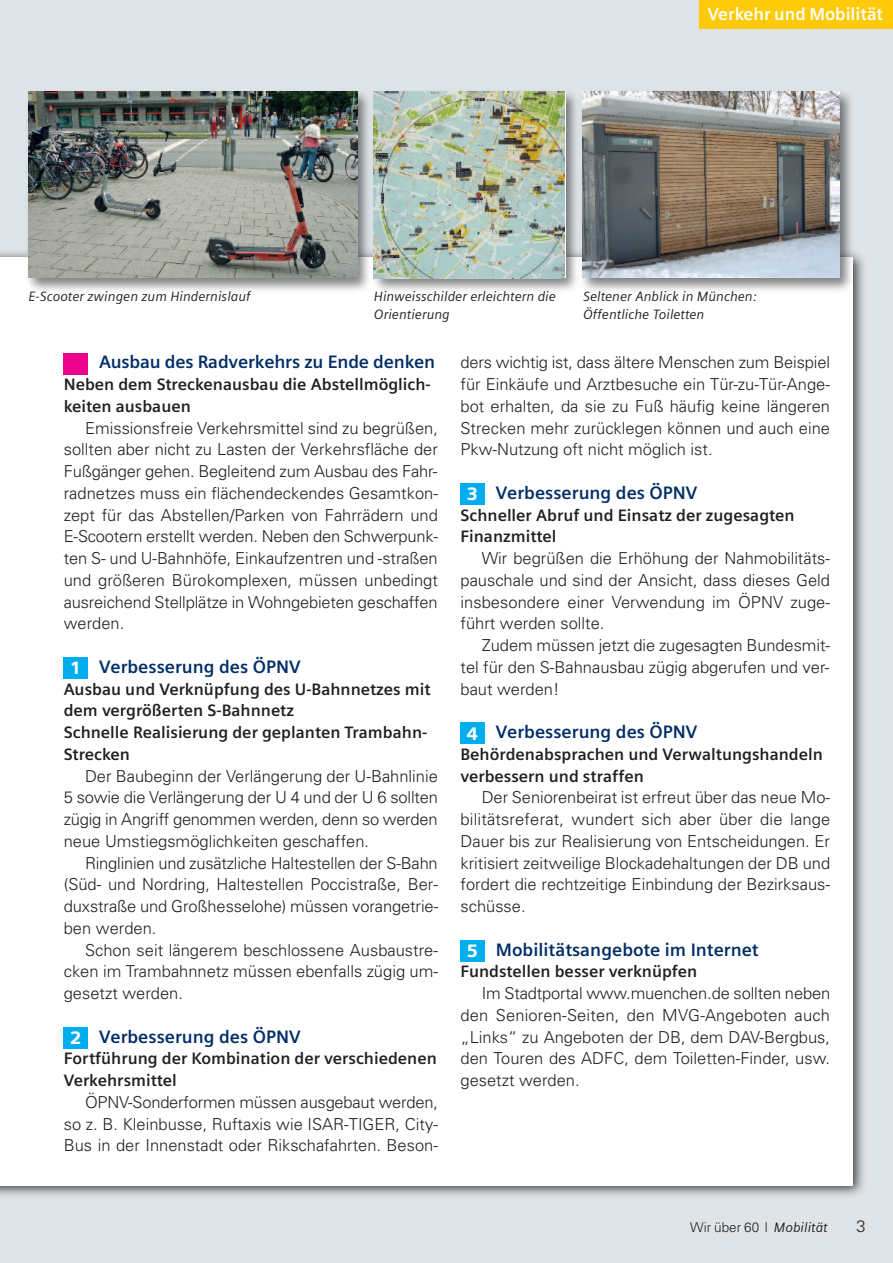
<style>
.page{position:relative;width:893px;height:1263px;background:#dfe4e8}
.page>*{position:absolute;margin:0;border:0;box-sizing:border-box;transform-origin:0 0}
.t1{font:700 18px "Siemens Sans";color:#002d66}
.t2{font:900 18px "Siemens Sans";color:#fff}
.t3{font:700 17.4px "Siemens Sans";color:#fff}
.t4{font:300 16.5px/21.8px "Univers";color:#231f20;text-align:justify}
.t5{font:700 16.5px/21.8px "Siemens Sans";color:#231f20}
.t6{font:italic 13.5px/17.2px "Siemens Sans";color:#231f20}
.t7{font:300 13.5px "Univers";color:#231f20}
.s1{font-family:"Siemens Sans";font-weight:400;font-style:italic}
</style>
<div class="page">
<img style="left:0;top:252px;width:864px;height:944px">
<div style="left:0;top:257px;width:853px;height:928px;background:#fff"></div>
<div style="left:699px;top:0;width:194px;height:28px;background:#feca0a"></div>
<div style="left:64px;top:658px;width:24px;height:21px;background:#00aeef"></div>
<div style="left:64px;top:1027px;width:24px;height:22px;background:#00aeef"></div>
<div style="left:64px;top:353px;width:24px;height:21px;background:#ed028c"></div>
<div style="left:460px;top:484px;width:24px;height:21px;background:#00aeef"></div>
<div style="left:460px;top:723px;width:24px;height:21px;background:#00aeef"></div>
<div style="left:460px;top:940px;width:24px;height:22px;background:#00aeef"></div>
<img style="left:21px;top:91px;width:346px;height:200px">
<img style="left:28px;top:91px;width:329px;height:187px">
<img style="left:367px;top:91px;width:208px;height:200px">
<img style="left:374px;top:92px;width:191px;height:186px">
<img style="left:575px;top:91px;width:283px;height:207px">
<img style="left:582px;top:91px;width:257px;height:187px">
<p class="t3" style="left:708px;top:4px;width:177px">Verkehr und Mobilität</p>
<p class="t6" style="left:28px;top:288px;width:224px">E-Scooter zwingen zum Hindernislauf</p>
<p class="t6" style="left:374px;top:288px;width:183px">Hinweisschilder erleichtern die<br>Orientierung</p>
<p class="t6" style="left:583px;top:288px;width:175px">Seltener Anblick in München:<br>Öffentliche Toiletten</p>
<p class="t1" style="left:99px;top:352px;width:338px">Ausbau des Radverkehrs zu Ende denken</p>
<p class="t5" style="left:64px;top:373px;width:368px">Neben dem Streckenausbau die Abstellmöglich&shy;keiten ausbauen</p>
<p class="t4" style="left:64px;top:418px;width:376px;text-indent:21px">Emissionsfreie Verkehrsmittel sind zu begrüßen, sollten aber nicht zu Lasten der Verkehrsfläche der Fußgänger gehen. Begleitend zum Ausbau des Fahr&shy;radnetzes muss ein flächendeckendes Gesamtkon&shy;zept für das Abstellen/Parken von Fahrrädern und E-Scootern erstellt werden. Neben den Schwerpunk&shy;ten S- und U-Bahnhöfe, Einkaufzentren und -straßen und größeren Bürokomplexen, müssen unbedingt ausreichend Stellplätze in Wohngebieten geschaffen werden.</p>
<p class="t1" style="left:99px;top:656px;width:203px">Verbesserung des ÖPNV</p>
<p class="t5" style="left:64px;top:678px;width:368px">Ausbau und Verknüpfung des U-Bahnnetzes mit dem vergrößerten S-Bahnnetz<br>Schnelle Realisierung der geplanten Trambahn-Strecken</p>
<p class="t4" style="left:64px;top:766px;width:376px;text-indent:21px">Der Baubeginn der Verlängerung der U-Bahnlinie 5 sowie die Verlängerung der U 4 und der U 6 sollten zügig in Angriff genommen werden, denn so werden neue Umstiegsmöglichkeiten geschaffen.</p>
<p class="t4" style="left:64px;top:853px;width:376px;text-indent:21px">Ringlinien und zusätzliche Haltestellen der S-Bahn (Süd- und Nordring, Haltestellen Poccistraße, Ber&shy;duxstraße und Großhesselohe) müssen vorangetrie&shy;ben werden.</p>
<p class="t4" style="left:64px;top:940px;width:376px;text-indent:21px">Schon seit längerem beschlossene Ausbaustre&shy;cken im Trambahnnetz müssen ebenfalls zügig um&shy;gesetzt werden.</p>
<p class="t1" style="left:99px;top:1026px;width:203px">Verbesserung des ÖPNV</p>
<p class="t5" style="left:64px;top:1048px;width:374px">Fortführung der Kombination der verschiedenen<br>Verkehrsmittel</p>
<p class="t4" style="left:64px;top:1093px;width:376px;text-indent:21px">ÖPNV-Sonderformen müssen ausgebaut werden, so z. B. Kleinbusse, Ruftaxis wie ISAR-TIGER, City-Bus in der Innenstadt oder Rikschafahrten. Beson-</p>
<p class="t2" style="left:70px;top:657px;width:13px">1</p>
<p class="t2" style="left:70px;top:1027px;width:13px">2</p>
<p class="t4" style="left:460px;top:353px;width:371px">ders wichtig ist, dass ältere Menschen zum Beispiel für Einkäufe und Arztbesuche ein Tür-zu-Tür-Ange&shy;bot erhalten, da sie zu Fuß häufig keine längeren Strecken mehr zurücklegen können und auch eine Pkw-Nutzung oft nicht möglich ist.</p>
<p class="t1" style="left:496px;top:482px;width:203px">Verbesserung des ÖPNV</p>
<p class="t5" style="left:460px;top:504px;width:336px">Schneller Abruf und Einsatz der zugesagten<br>Finanzmittel</p>
<p class="t4" style="left:460px;top:549px;width:371px;text-indent:21px">Wir begrüßen die Erhöhung der Nahmobilitäts&shy;pauschale und sind der Ansicht, dass dieses Geld insbesondere einer Verwendung im ÖPNV zuge&shy;führt werden sollte.</p>
<p class="t4" style="left:460px;top:636px;width:371px;text-indent:21px">Zudem müssen jetzt die zugesagten Bundesmit&shy;tel für den S-Bahnausbau zügig abgerufen und ver&shy;baut werden!</p>
<p class="t1" style="left:496px;top:721px;width:203px">Verbesserung des ÖPNV</p>
<p class="t5" style="left:460px;top:743px;width:364px">Behördenabsprachen und Verwaltungshandeln verbessern und straffen</p>
<p class="t4" style="left:460px;top:788px;width:371px;text-indent:21px">Der Seniorenbeirat ist erfreut über das neue Mo&shy;bilitätsreferat, wundert sich aber über die lange Dauer bis zur Realisierung von Entscheidungen. Er kritisiert zeitweilige Blockadehaltungen der DB und fordert die rechtzeitige Einbindung der Bezirksaus&shy;schüsse.</p>
<p class="t1" style="left:496px;top:939px;width:264px">Mobilitätsangebote im Internet</p>
<p class="t5" style="left:460px;top:961px;width:238px">Fundstellen besser verknüpfen</p>
<p class="t4" style="left:460px;top:984px;width:371px;text-indent:21px">Im Stadtportal www.muenchen.de sollten neben den Senioren-Seiten, den MVG-Angeboten auch „Links“ zu Angeboten der DB, dem DAV-Bergbus, den Touren des ADFC, dem Toiletten-Finder, usw. gesetzt werden.</p>
<p class="t2" style="left:467px;top:483px;width:13px">3</p>
<p class="t2" style="left:467px;top:723px;width:13px">4</p>
<p class="t2" style="left:467px;top:940px;width:13px">5</p>
<p class="t7" style="left:690px;top:1222px;width:139px">Wir über 60 l <span class="s1">Mobilität</span></p>
<p class="t4" style="left:856px;top:1217px;width:11px">3</p>
</div>
